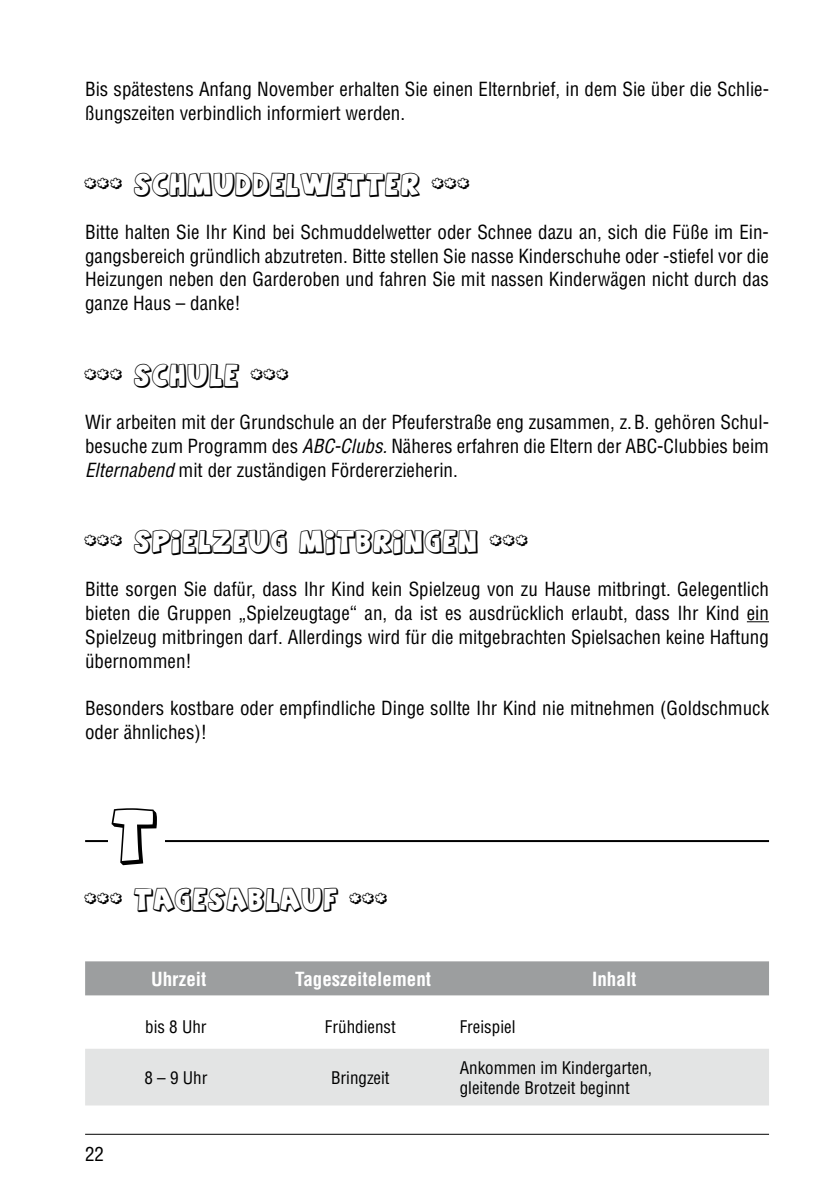
<style>
.page{position:relative;width:840px;height:1191px;background:#fff}
.page>*{position:absolute;margin:0;border:0;box-sizing:border-box;transform-origin:0 0}
.t1{font:52px "Agent Orange";color:#000}
.t2{font:22px "Agent Orange";color:#000}
.t3{font:condensed 19px/23.8px "Helvetica";color:#000;text-align:justify}
.t4{font:700 condensed 19px "Helvetica";color:#fff}
.t5{font:condensed 17px/20.4px "Helvetica";color:#000}
.s1{font-style:italic}
</style>
<div class="page">
<hr style="left:85px;top:1133px;width:683px;height:1px;background:#000">
<svg style="left:746px;top:621px;width:22px;height:1px"></svg>
<hr style="left:85px;top:840px;width:683px;height:2px;background:#000">
<div style="left:108px;top:801px;width:56px;height:57px;background:#fff"></div>
<div style="left:85px;top:961px;width:683px;height:34px;background:#9c9e9f"></div>
<div style="left:85px;top:1049px;width:683px;height:56px;background:#e3e4e4"></div>
<p class="t3" style="left:85px;top:77px;width:685px">Bis spätestens Anfang November erhalten Sie einen Elternbrief, in dem Sie über die Schlie&shy;ßungszeiten verbindlich informiert werden.</p>
<p class="t2" style="left:85px;top:172px;width:387px">*** SCHMUDDELWETTER ***</p>
<p class="t3" style="left:85px;top:220px;width:685px">Bitte halten Sie Ihr Kind bei Schmuddelwetter oder Schnee dazu an, sich die Füße im Ein&shy;gangsbereich gründlich abzutreten. Bitte stellen Sie nasse Kinderschuhe oder -stiefel vor die Heizungen neben den Garderoben und fahren Sie mit nassen Kinderwägen nicht durch das ganze Haus – danke!</p>
<p class="t2" style="left:85px;top:363px;width:206px">*** SCHULE ***</p>
<p class="t3" style="left:85px;top:410px;width:685px">Wir arbeiten mit der Grundschule an der Pfeuferstraße eng zusammen, z.B. gehören Schul&shy;besuche zum Programm des <span class="s1">ABC-Clubs.</span> Näheres erfahren die Eltern der ABC-Clubbies beim <span class="s1">Elternabend</span> mit der zuständigen Fördererzieherin.</p>
<p class="t2" style="left:85px;top:530px;width:445px">*** SPIELZEUG MITBRINGEN ***</p>
<p class="t3" style="left:85px;top:577px;width:685px">Bitte sorgen Sie dafür, dass Ihr Kind kein Spielzeug von zu Hause mitbringt. Gelegentlich bieten die Gruppen „Spielzeugtage“ an, da ist es ausdrücklich erlaubt, dass Ihr Kind ein Spielzeug mitbringen darf. Allerdings wird für die mitgebrachten Spielsachen keine Haftung übernommen!</p>
<p class="t3" style="left:85px;top:696px;width:685px">Besonders kostbare oder empfindliche Dinge sollte Ihr Kind nie mitnehmen (Goldschmuck oder ähnliches)!</p>
<h1 class="t1" style="left:113px;top:806px;width:47px">T</h1>
<p class="t2" style="left:85px;top:887px;width:305px">*** TAGESABLAUF ***</p>
<p class="t3" style="left:85px;top:1141px;width:20px">22</p>
<p class="t4" style="left:151px;top:967px;width:57px">Uhrzeit</p>
<p class="t4" style="left:295px;top:967px;width:137px">Tageszeitelement</p>
<p class="t4" style="left:592px;top:967px;width:46px">Inhalt</p>
<p class="t5" style="left:145px;top:1016px;width:63px">bis 8 Uhr</p>
<p class="t5" style="left:325px;top:1016px;width:72px">Frühdienst</p>
<p class="t5" style="left:459px;top:1016px;width:57px">Freispiel</p>
<p class="t5" style="left:144px;top:1067px;width:64px">8 – 9 Uhr</p>
<p class="t5" style="left:331px;top:1067px;width:60px">Bringzeit</p>
<p class="t5" style="left:459px;top:1057px;width:194px">Ankommen im Kindergarten, gleitende Brotzeit beginnt</p>
</div>
